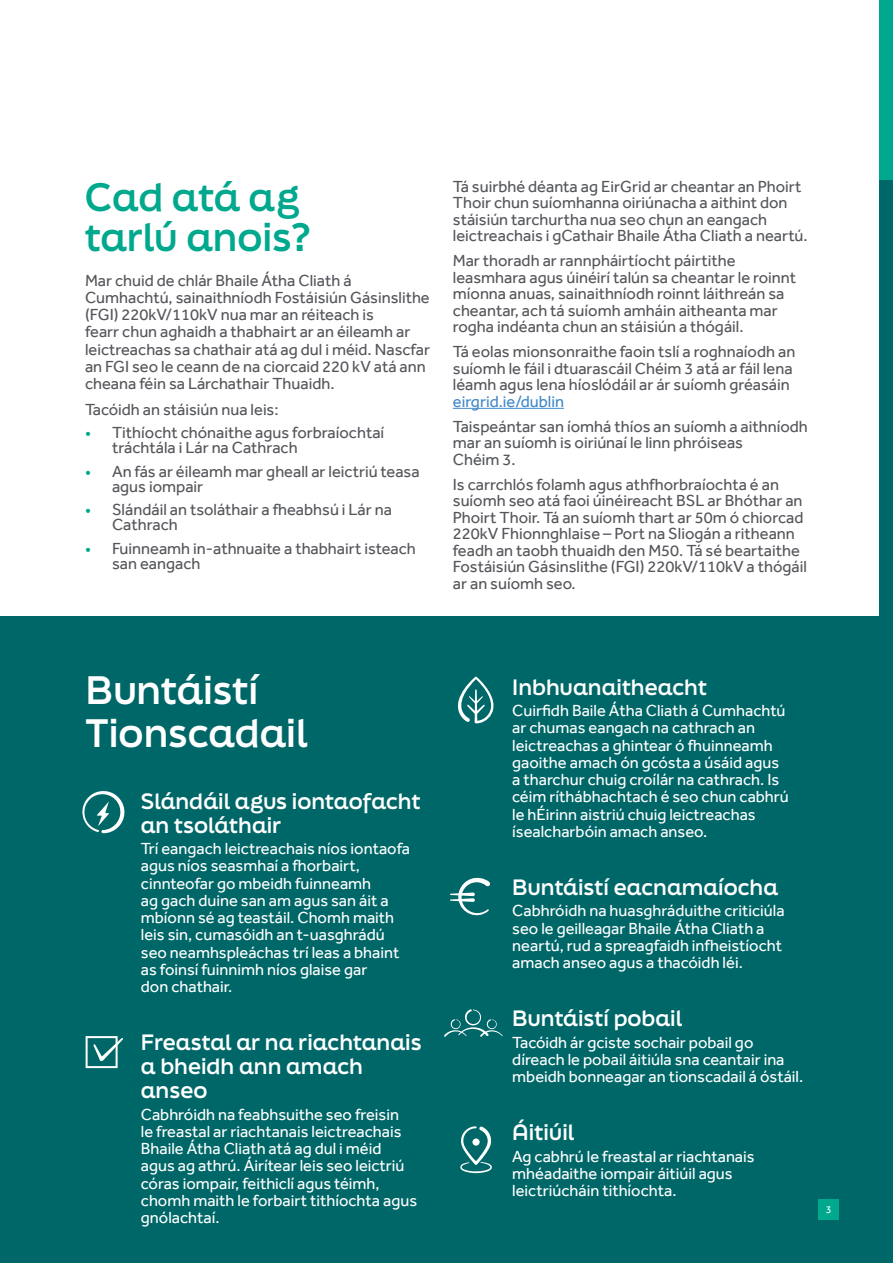
<style>
.page{position:relative;width:893px;height:1263px;background:#fff}
.page>*{position:absolute;margin:0;border:0;box-sizing:border-box;transform-origin:0 0}
.t1{font:700 37.5px "Final Six";color:#fff}
.t2{font:700 37.5px/40.5px "Final Six";color:#00a88e}
.h3-large-reverse{font:700 21px/24px "Final Six";color:#fff}
.ir-body{font:16.5px/16.5px "Effra";color:#54565b}
.ir-body-2{font:16.5px/17.2px "Effra";color:#fff}
.t3{font:10.5px "Effra";color:#fff}
.s1{color:#00a88e}
.s2{color:#4189c9}
</style>
<div class="page">
<div style="left:0;top:617px;width:893px;height:646px;background:#006768"></div>
<svg style="left:82px;top:791px;width:43px;height:42px"></svg>
<svg style="left:86px;top:1036px;width:37px;height:32px"></svg>
<svg style="left:458px;top:676px;width:36px;height:47px"></svg>
<svg style="left:450px;top:877px;width:40px;height:39px"></svg>
<svg style="left:444px;top:1009px;width:59px;height:28px"></svg>
<svg style="left:460px;top:1126px;width:32px;height:47px"></svg>
<div style="left:472px;top:1138px;width:8px;height:7px;background:#fff;border-radius:50%"></div>
<hr style="left:453px;top:408px;width:111px;height:1px;background:#4189c9">
<div style="left:879px;top:0;width:14px;height:181px;background:#00a88e"></div>
<div style="left:879px;top:181px;width:14px;height:1082px;background:#006768"></div>
<div style="left:818px;top:1199px;width:21px;height:21px;background:#00a88e"></div>
<h2 class="t2" style="left:85px;top:176px;width:226px">Cad atá ag tarlú anois?</h2>
<p class="ir-body" style="left:85px;top:271px;width:346px;line-height:17.2px">Mar chuid de chlár Bhaile Átha Cliath á Cumhachtú, sainaithníodh Fostáisiún Gásinslithe (FGI) 220kV/110kV nua mar an réiteach is<br>fearr chun aghaidh a thabhairt ar an éileamh ar leictreachas sa chathair atá ag dul i méid. Nascfar an FGI seo le ceann de na ciorcaid 220 kV atá ann cheana féin sa Lárchathair Thuaidh.</p>
<p class="ir-body" style="left:85px;top:401px;width:195px">Tacóidh an stáisiún nua leis:</p>
<p class="ir-body" style="left:112px;top:425px;width:274px;line-height:15px;text-indent:-27px"><span class="s1">•</span> Tithíocht chónaithe agus forbraíochtaí tráchtála i Lár na Cathrach</p>
<p class="ir-body" style="left:112px;top:464px;width:309px;line-height:15px;text-indent:-27px"><span class="s1">•</span> An fás ar éileamh mar gheall ar leictriú teasa agus iompair</p>
<p class="ir-body" style="left:112px;top:502px;width:281px;line-height:15px;text-indent:-27px"><span class="s1">•</span> Slándáil an tsoláthair a fheabhsú i Lár na<br>Cathrach</p>
<p class="ir-body" style="left:112px;top:541px;width:305px;line-height:15px;text-indent:-27px"><span class="s1">•</span> Fuinneamh in-athnuaite a thabhairt isteach san eangach</p>
<p class="ir-body" style="left:453px;top:178px;width:356px">Tá suirbhé déanta ag EirGrid ar cheantar an Phoirt Thoir chun suíomhanna oiriúnacha a aithint don stáisiún tarchurtha nua seo chun an eangach leictreachais i gCathair Bhaile Átha Cliath a neartú.</p>
<p class="ir-body" style="left:453px;top:252px;width:345px">Mar thoradh ar rannpháirtíocht páirtithe leasmhara agus úinéirí talún sa cheantar le roinnt míonna anuas, sainaithníodh roinnt láithreán sa cheantar, ach tá suíomh amháin aitheanta mar rogha indéanta chun an stáisiún a thógáil.</p>
<p class="ir-body" style="left:453px;top:343px;width:344px">Tá eolas mionsonraithe faoin tslí a roghnaíodh an suíomh le fáil i dtuarascáil Chéim 3 atá ar fáil lena léamh agus lena híoslódáil ar ár suíomh gréasáin <span class="s2">eirgrid.ie/dublin</span></p>
<p class="ir-body" style="left:453px;top:418px;width:357px">Taispeántar san íomhá thíos an suíomh a aithníodh mar an suíomh is oiriúnaí le linn phróiseas<br>Chéim 3.</p>
<p class="ir-body" style="left:453px;top:476px;width:356px">Is carrchlós folamh agus athfhorbraíochta é an suíomh seo atá faoi úinéireacht BSL ar Bhóthar an Phoirt Thoir. Tá an suíomh thart ar 50m ó chiorcad 220kV Fhionnghlaise – Port na Sliogán a ritheann feadh an taobh thuaidh den M50. Tá sé beartaithe Fostáisiún Gásinslithe (FGI) 220kV/110kV a thógáil ar an suíomh seo.</p>
<h2 class="t1" style="left:86px;top:663px;width:174px">Buntáistí</h2>
<h2 class="t1" style="left:86px;top:705px;width:223px">Tionscadail</h2>
<h3 class="h3-large-reverse" style="left:141px;top:788px;width:281px">Slándáil agus iontaofacht an tsoláthair</h3>
<p class="ir-body-2" style="left:141px;top:840px;width:271px">Trí eangach leictreachais níos iontaofa agus níos seasmhaí a fhorbairt, cinnteofar go mbeidh fuinneamh<br>ag gach duine san am agus san áit a mbíonn sé ag teastáil. Chomh maith leis sin, cumasóidh an t-uasghrádú seo neamhspleáchas trí leas a bhaint as foinsí fuinnimh níos glaise gar<br>don chathair.</p>
<h3 class="h3-large-reverse" style="left:141px;top:1030px;width:282px">Freastal ar na riachtanais a bheidh ann amach anseo</h3>
<p class="ir-body-2" style="left:141px;top:1105px;width:278px">Cabhróidh na feabhsuithe seo freisin<br>le freastal ar riachtanais leictreachais Bhaile Átha Cliath atá ag dul i méid agus ag athrú. Áirítear leis seo leictriú córas iompair, feithiclí agus téimh, chomh maith le forbairt tithíochta agus gnólachtaí.</p>
<h3 class="h3-large-reverse" style="left:512px;top:674px;width:196px">Inbhuanaitheacht</h3>
<p class="ir-body-2" style="left:512px;top:702px;width:278px">Cuirfidh Baile Átha Cliath á Cumhachtú ar chumas eangach na cathrach an leictreachas a ghintear ó fhuinneamh gaoithe amach ón gcósta a úsáid agus a tharchur chuig croílár na cathrach. Is céim ríthábhachtach é seo chun cabhrú le hÉirinn aistriú chuig leictreachas ísealcharbóin amach anseo.</p>
<h3 class="h3-large-reverse" style="left:512px;top:874px;width:267px">Buntáistí eacnamaíocha</h3>
<p class="ir-body-2" style="left:512px;top:902px;width:274px">Cabhróidh na huasghráduithe criticiúla seo le geilleagar Bhaile Átha Cliath a neartú, rud a spreagfaidh infheistíocht amach anseo agus a thacóidh léi.</p>
<h3 class="h3-large-reverse" style="left:512px;top:1006px;width:171px">Buntáistí pobail</h3>
<p class="ir-body-2" style="left:512px;top:1033px;width:292px">Tacóidh ár gciste sochair pobail go díreach le pobail áitiúla sna ceantair ina mbeidh bonneagar an tionscadail á óstáil.</p>
<h3 class="h3-large-reverse" style="left:512px;top:1120px;width:63px">Áitiúil</h3>
<p class="ir-body-2" style="left:512px;top:1147px;width:244px">Ag cabhrú le freastal ar riachtanais mhéadaithe iompair áitiúil agus leictriúcháin tithíochta.</p>
<p class="t3" style="left:826px;top:1203px;width:7px">3</p>
</div>
